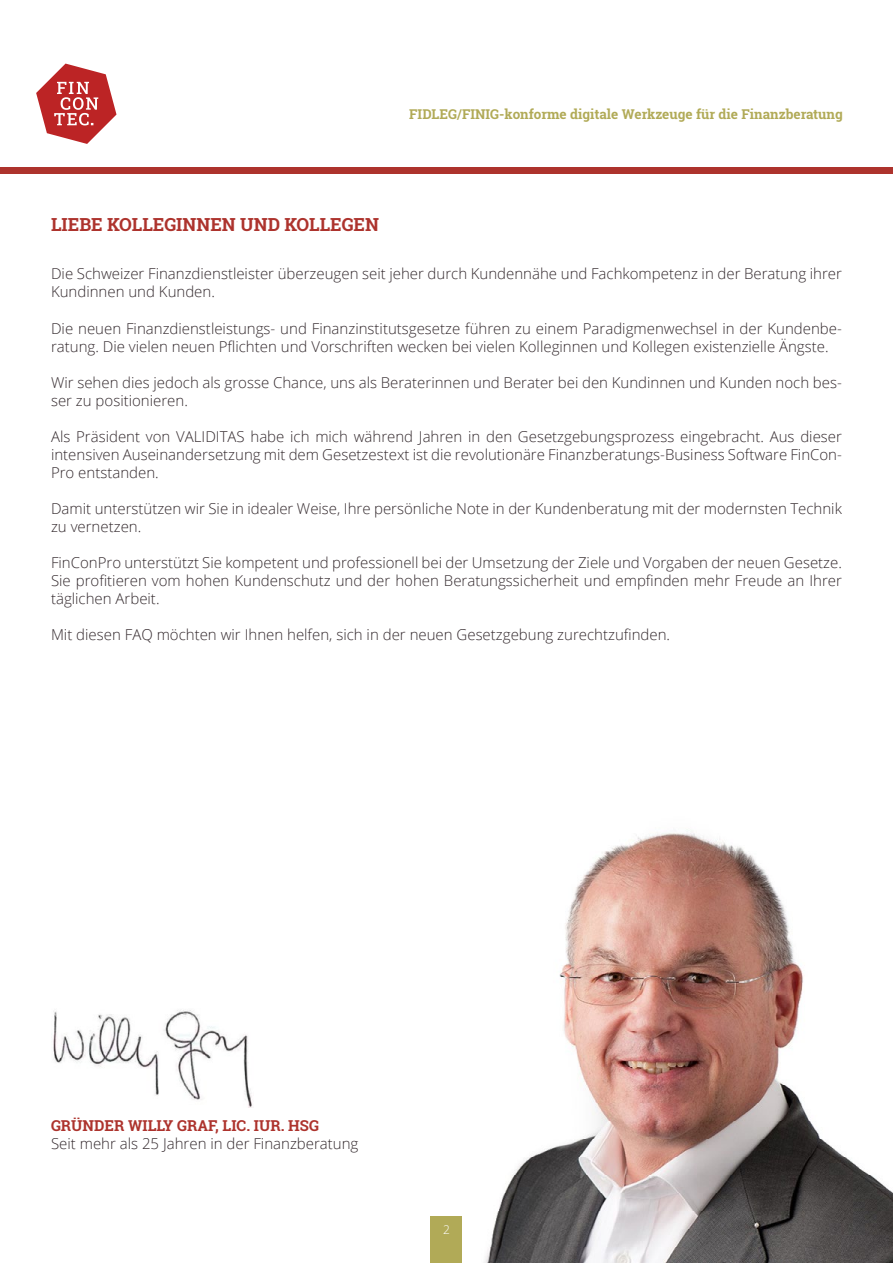
<style>
.page{position:relative;width:893px;height:1263px;background:#fff}
.page>*{position:absolute;margin:0;border:0;box-sizing:border-box;transform-origin:0 0}
.t1{font:700 18px "Roboto Slab";color:#ad332d}
.t2{font:300 15px/18px "Open Sans";color:#352b2f}
.t3{font:700 15px "Roboto Slab";color:#ad332d}
.t4{font:700 13.5px "Roboto Slab";color:#b1aa57}
.t5{font:300 12px "Open Sans";color:#fff}
</style>
<div class="page">
<svg style="left:36px;top:64px;width:81px;height:80px"></svg>
<div style="left:0;top:167px;width:893px;height:7px;background:#ad332d"></div>
<img style="left:445px;top:831px;width:448px;height:432px">
<img style="left:53px;top:1010px;width:199px;height:97px">
<div style="left:431px;top:1217px;width:31px;height:46px;background:#b1aa57"></div>
<p class="t4" style="left:409px;top:105px;width:435px">FIDLEG/FINIG-konforme digitale Werkzeuge für die Finanzberatung</p>
<p class="t1" style="left:51px;top:213px;width:330px">LIEBE KOLLEGINNEN UND KOLLEGEN</p>
<p class="t2" style="left:51px;top:265px;width:792px">Die Schweizer Finanzdienstleister überzeugen seit jeher durch Kundennähe und Fachkompetenz in der Beratung ihrer<br>Kundinnen und Kunden.</p>
<p class="t2" style="left:51px;top:319px;width:792px">Die neuen Finanzdienstleistungs- und Finanzinstitutsgesetze führen zu einem Paradigmenwechsel in der Kundenbe&shy;ratung. Die vielen neuen Pflichten und Vorschriften wecken bei vielen Kolleginnen und Kollegen existenzielle Ängste.</p>
<p class="t2" style="left:51px;top:373px;width:792px">Wir sehen dies jedoch als grosse Chance, uns als Beraterinnen und Berater bei den Kundinnen und Kunden noch bes&shy;ser zu positionieren.</p>
<p class="t2" style="left:51px;top:427px;width:792px;text-align:justify">Als Präsident von VALIDITAS habe ich mich während Jahren in den Gesetzgebungsprozess eingebracht. Aus dieser intensiven Auseinandersetzung mit dem Gesetzestext ist die revolutionäre Finanzberatungs-Business Software FinCon-Pro entstanden.</p>
<p class="t2" style="left:51px;top:499px;width:792px">Damit unterstützen wir Sie in idealer Weise, Ihre persönliche Note in der Kundenberatung mit der modernsten Technik zu vernetzen.</p>
<p class="t2" style="left:51px;top:553px;width:792px;text-align:justify">FinConPro unterstützt Sie kompetent und professionell bei der Umsetzung der Ziele und Vorgaben der neuen Gesetze.<br>Sie profitieren vom hohen Kundenschutz und der hohen Beratungssicherheit und empfinden mehr Freude an Ihrer täglichen Arbeit.</p>
<p class="t2" style="left:51px;top:625px;width:621px">Mit diesen FAQ möchten wir Ihnen helfen, sich in der neuen Gesetzgebung zurechtzufinden.</p>
<p class="t3" style="left:51px;top:1115px;width:269px">GRÜNDER WILLY GRAF, LIC. IUR. HSG</p>
<p class="t2" style="left:51px;top:1134px;width:309px">Seit mehr als 25 Jahren in der Finanzberatung</p>
<p class="t5" style="left:443px;top:1221px;width:8px">2</p>
</div>
